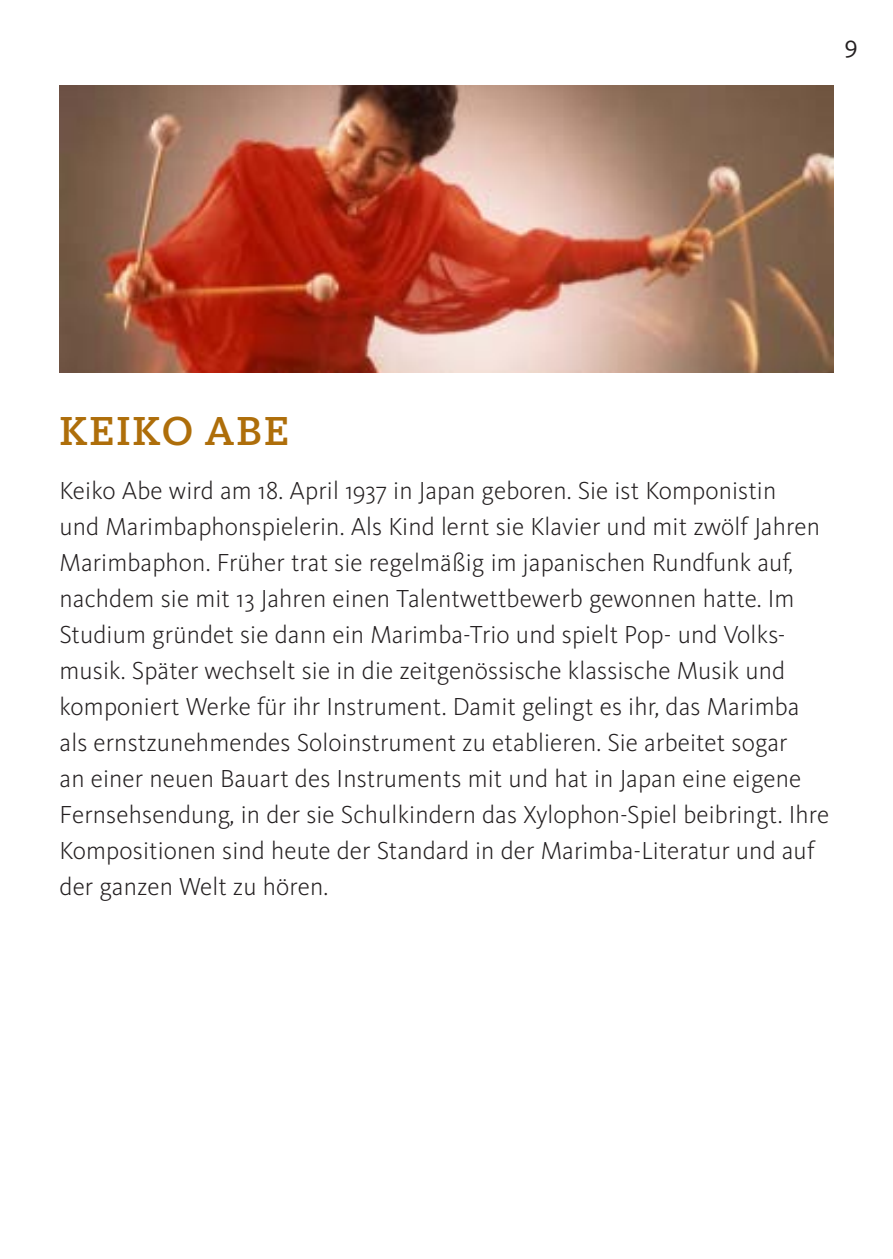
<style>
.page{position:relative;width:893px;height:1259px;background:#fff}
.page>*{position:absolute;margin:0;border:0;box-sizing:border-box;transform-origin:0 0}
.t1{font:500 42px "WDR Slab";letter-spacing:.05em;color:#ae6e0a}
.t2{font:300 25.5px/36px "WDR Sans";letter-spacing:.005em;color:#231f20}
.t3{font:25.5px "WDR Slab";color:#231f20}
</style>
<div class="page">
<img style="left:60px;top:85px;width:773px;height:288px">
<p class="t3" style="left:844px;top:30px;width:15px">9</p>
<h1 class="t1" style="left:60px;top:406px;width:231px">KEIKO ABE</h1>
<p class="t2" style="left:60px;top:472px;width:771px">Keiko Abe wird am 18. April 1937 in Japan geboren. Sie ist Komponistin<br>und Marimbaphonspielerin. Als Kind lernt sie Klavier und mit zwölf Jahren Marimbaphon. Früher trat sie regelmäßig im japanischen Rundfunk auf, nachdem sie mit 13 Jahren einen Talentwettbewerb gewonnen hatte. Im Studium gründet sie dann ein Marimba-Trio und spielt Pop- und Volks&shy;musik. Später wechselt sie in die zeitgenössische klassische Musik und komponiert Werke für ihr Instrument. Damit gelingt es ihr, das Marimba als ernstzunehmendes Soloinstrument zu etablieren. Sie arbeitet sogar<br>an einer neuen Bauart des Instruments mit und hat in Japan eine eigene Fernsehsendung, in der sie Schulkindern das Xylophon-Spiel beibringt. Ihre Kompositionen sind heute der Standard in der Marimba-Literatur und auf der ganzen Welt zu hören.</p>
</div>
